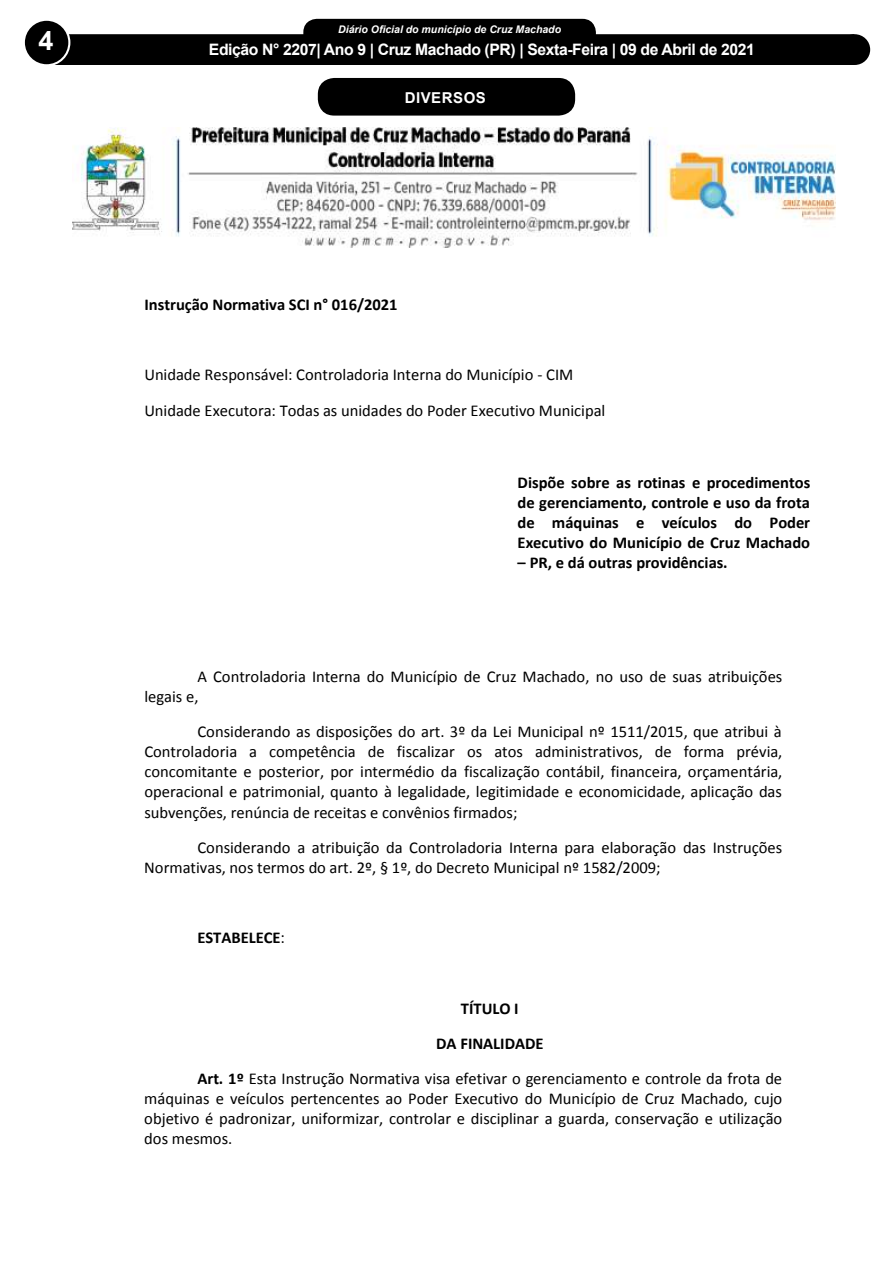
<style>
.page{position:relative;width:893px;height:1263px;background:#fff}
.page>*{position:absolute;margin:0;border:0;box-sizing:border-box;transform-origin:0 0}
.t1{font:700 27px "Arial";color:#fff}
.t2{font:16.5px/20.1px "Calibri";color:#000}
.t3{font:700 16.5px/20.1px "Calibri";letter-spacing:-.005em;color:#000;text-align:justify}
.t4{font:700 15.75px "Arial";letter-spacing:-.025em;color:#fff}
.t5{font:700 15px "Arial";color:#fff}
.t6{font:700 15px "Arial";letter-spacing:.035em;color:#fff}
.t7{font:italic 700 10.5px "Arial";color:#fff}
.s1{font-weight:400}
.s2{font-weight:700}
</style>
<div class="page">
<div style="left:305px;top:20px;width:289px;height:28px;background:#000;border-radius:12px"></div>
<div style="left:303px;top:19px;width:293px;height:31px;border:3px solid #000;border-radius:12px"></div>
<div style="left:39px;top:34px;width:815px;height:31px;background:#000;border:2px solid #000"></div>
<div style="left:24px;top:20px;width:45px;height:45px;background:#000;border-radius:50%"></div>
<div style="left:23px;top:19px;width:47px;height:47px;border:2px solid #fff;border-radius:50%"></div>
<div style="left:840px;top:35px;width:29px;height:29px;background:#000;border-radius:50%"></div>
<div style="left:839px;top:34px;width:31px;height:31px;border:2px solid #000;border-radius:50%"></div>
<div style="left:108px;top:38px;width:677px;height:26px;background:#000"></div>
<div style="left:318px;top:78px;width:257px;height:38px;background:#000;border-radius:16px"></div>
<img style="left:72px;top:128px;width:764px;height:119px">
<h1 class="t1" style="left:38px;top:21px;width:17px">4</h1>
<p class="t7" style="left:338px;top:22px;width:224px">Diário Oficial do município de Cruz Machado</p>
<p class="t5" style="left:205px;top:40px;width:491px">Edição 1145 - Cruz Machado (PR) - Terça-Feira - 3 de Janeiro de 2017</p>
<p class="t4" style="left:209px;top:38px;width:548px">Edição N° 2207| Ano 9 | Cruz Machado (PR) | Sexta-Feira | 09 de Abril de 2021</p>
<p class="t6" style="left:405px;top:87px;width:83px">DIVERSOS</p>
<p class="t3" style="left:144px;top:294px;width:255px">Instrução Normativa SCI n° 016/2021</p>
<p class="t2" style="left:144px;top:357px;width:463px;line-height:35.1px">Unidade Responsável: Controladoria Interna do Município - CIM<br>Unidade Executora: Todas as unidades do Poder Executivo Municipal</p>
<p class="t3" style="left:518px;top:472px;width:294px">Dispõe sobre as rotinas e procedimentos de gerenciamento, controle e uso da frota de máquinas e veículos do Poder Executivo do Município de Cruz Machado</p>
<p class="t3" style="left:518px;top:553px;width:212px">– PR, e dá outras providências.</p>
<p class="t2" style="left:144px;top:666px;width:639px;text-indent:53px">A Controladoria Interna do Município de Cruz Machado, no uso de suas atribuições legais e,</p>
<p class="t2" style="left:144px;top:721px;width:639px;text-align:justify;text-indent:53px">Considerando as disposições do art. 3º da Lei Municipal nº 1511/2015, que atribui à Controladoria a competência de fiscalizar os atos administrativos, de forma prévia, concomitante e posterior, por intermédio da fiscalização contábil, financeira, orçamentária, operacional e patrimonial, quanto à legalidade, legitimidade e economicidade, aplicação das subvenções, renúncia de receitas e convênios firmados;</p>
<p class="t2" style="left:144px;top:837px;width:639px;text-indent:53px">Considerando a atribuição da Controladoria Interna para elaboração das Instruções<br>Normativas, nos termos do art. 2º, § 1º, do Decreto Municipal nº 1582/2009;</p>
<p class="t3" style="left:197px;top:928px;width:89px">ESTABELECE<span class="s1">:</span></p>
<p class="t2" style="left:197px;top:990px;width:586px;line-height:35.1px;text-align:center"><span class="s2">TÍTULO I<br>DA FINALIDADE<br>Art. 1º</span> Esta Instrução Normativa visa efetivar o gerenciamento e controle da frota de</p>
<p class="t2" style="left:144px;top:1088px;width:639px;text-align:justify">máquinas e veículos pertencentes ao Poder Executivo do Município de Cruz Machado, cujo objetivo é padronizar, uniformizar, controlar e disciplinar a guarda, conservação e utilização dos mesmos.</p>
</div>
